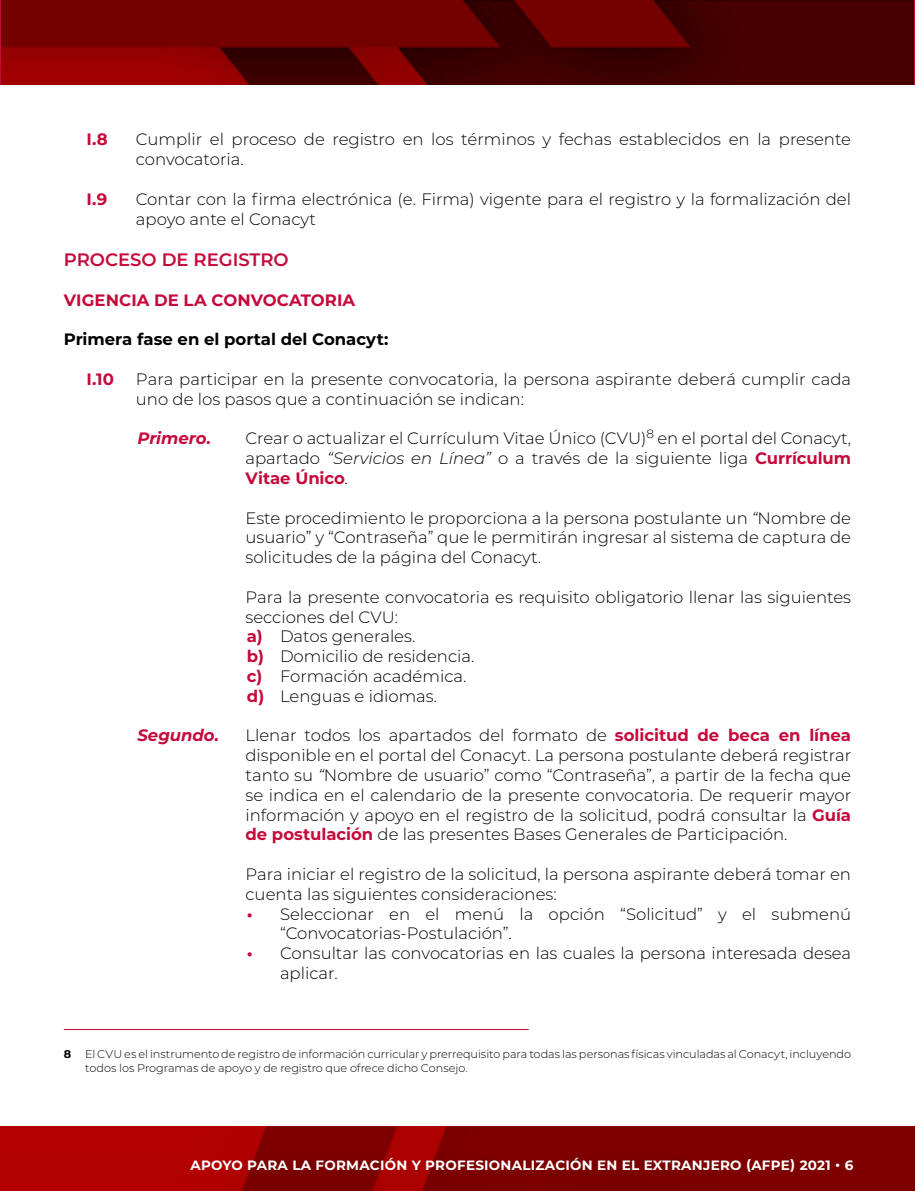
<style>
.page{position:relative;width:915px;height:1191px;background:#fff}
.page>*{position:absolute;margin:0;border:0;box-sizing:border-box;transform-origin:0 0}
.t1{font:600 18px "Montserrat";color:#c6093b}
.t2{font:300 16.5px/19.8px "Montserrat";color:#000}
.t3{font:700 16.5px "Montserrat";letter-spacing:.005em;color:#c6093b}
.t4{font:700 16.5px "Montserrat";color:#000}
.t5{font:italic 700 16.5px "Montserrat";letter-spacing:-.005em;color:#c6093b}
.t6{font:700 13.5px "Montserrat";letter-spacing:.02em;color:#fff}
.t7{font:300 11.25px/13.5px "Montserrat";letter-spacing:-.005em;color:#000}
.s1{font-style:italic}
.s2{font-weight:700;color:#c6093b}
.s3{font-weight:700}
</style>
<div class="page">
<hr style="left:914px;top:0;width:1px;height:84px;background:#c6093b">
<img style="left:0;top:1126px;width:914px;height:65px">
<img style="left:1px;top:0;width:912px;height:84px">
<hr style="left:64px;top:1029px;width:464px;height:1px;background:#c6093b">
<p class="t3" style="left:86px;top:128px;width:23px">I.8</p>
<p class="t2" style="left:136px;top:129px;width:716px">Cumplir el proceso de registro en los términos y fechas establecidos en la presente convocatoria.</p>
<p class="t3" style="left:86px;top:187px;width:22px">I.9</p>
<p class="t2" style="left:136px;top:188px;width:716px">Contar con la firma electrónica (e. Firma) vigente para el registro y la formalización del apoyo ante el Conacyt</p>
<p class="t1" style="left:64px;top:247px;width:226px">PROCESO DE REGISTRO</p>
<p class="t3" style="left:64px;top:288px;width:293px">VIGENCIA DE LA CONVOCATORIA</p>
<p class="t4" style="left:64px;top:327px;width:326px">Primera fase en el portal del Conacyt:</p>
<p class="t3" style="left:86px;top:367px;width:29px">I.10</p>
<p class="t2" style="left:136px;top:368px;width:716px">Para participar en la presente convocatoria, la persona aspirante deberá cumplir cada uno de los pasos que a continuación se indican:</p>
<p class="t5" style="left:137px;top:426px;width:75px">Primero.</p>
<p class="t2" style="left:245px;top:428px;width:607px;text-align:justify">Crear o actualizar el Currículum Vitae Único (CVU)<sup>8</sup> en el portal del Conacyt, apartado <span class="s1">“Servicios en Línea”</span> o a través de la siguiente liga <span class="s2">Currículum Vitae Único</span>.</p>
<p class="t2" style="left:245px;top:507px;width:607px;text-align:justify">Este procedimiento le proporciona a la persona postulante un <span class="s1">“</span>Nombre de usuario” y “Contraseña” que le permitirán ingresar al sistema de captura de solicitudes de la página del Conacyt.</p>
<p class="t2" style="left:245px;top:586px;width:607px">Para la presente convocatoria es requisito obligatorio llenar las siguientes secciones del CVU:<br><span class="s2">a)</span> Datos generales.<br><span class="s2">b)</span> Domicilio de residencia.<br><span class="s2">c)</span> Formación académica.<br><span class="s2">d)</span> Lenguas e idiomas.</p>
<p class="t5" style="left:137px;top:723px;width:83px">Segundo.</p>
<p class="t2" style="left:245px;top:725px;width:607px;text-align:justify">Llenar todos los apartados del formato de <span class="s2">solicitud de beca en línea </span>disponible en el portal del Conacyt. La persona postulante deberá registrar tanto su <span class="s1">“</span>Nombre de usuario” como “Contraseña”, a partir de la fecha que se indica en el calendario de la presente convocatoria. De requerir mayor información y apoyo en el registro de la solicitud, podrá consultar la <span class="s2">Guía de postulación</span> de las presentes Bases Generales de Participación.</p>
<p class="t2" style="left:245px;top:863px;width:607px">Para iniciar el registro de la solicitud, la persona aspirante deberá tomar en cuenta las siguientes consideraciones:</p>
<p class="t2" style="left:280px;top:903px;width:572px;text-indent:-33px"><span class="s2">•</span> Seleccionar en el menú la opción “Solicitud” y el submenú “Convocatorias-Postulación”.</p>
<p class="t2" style="left:280px;top:943px;width:572px;text-indent:-33px"><span class="s2">•</span> Consultar las convocatorias en las cuales la persona interesada desea aplicar.</p>
<p class="t7" style="left:85px;top:1047px;width:767px;text-indent:-21px"><span class="s3">8</span> El CVU es el instrumento de registro de información curricular y prerrequisito para todas las personas físicas vinculadas al Conacyt, incluyendo todos los Programas de apoyo y de registro que ofrece dicho Consejo.</p>
<p class="t6" style="left:190px;top:1155px;width:664px">APOYO PARA LA FORMACIÓN Y PROFESIONALIZACIÓN EN EL EXTRANJERO (AFPE) 2021 • 6</p>
</div>
